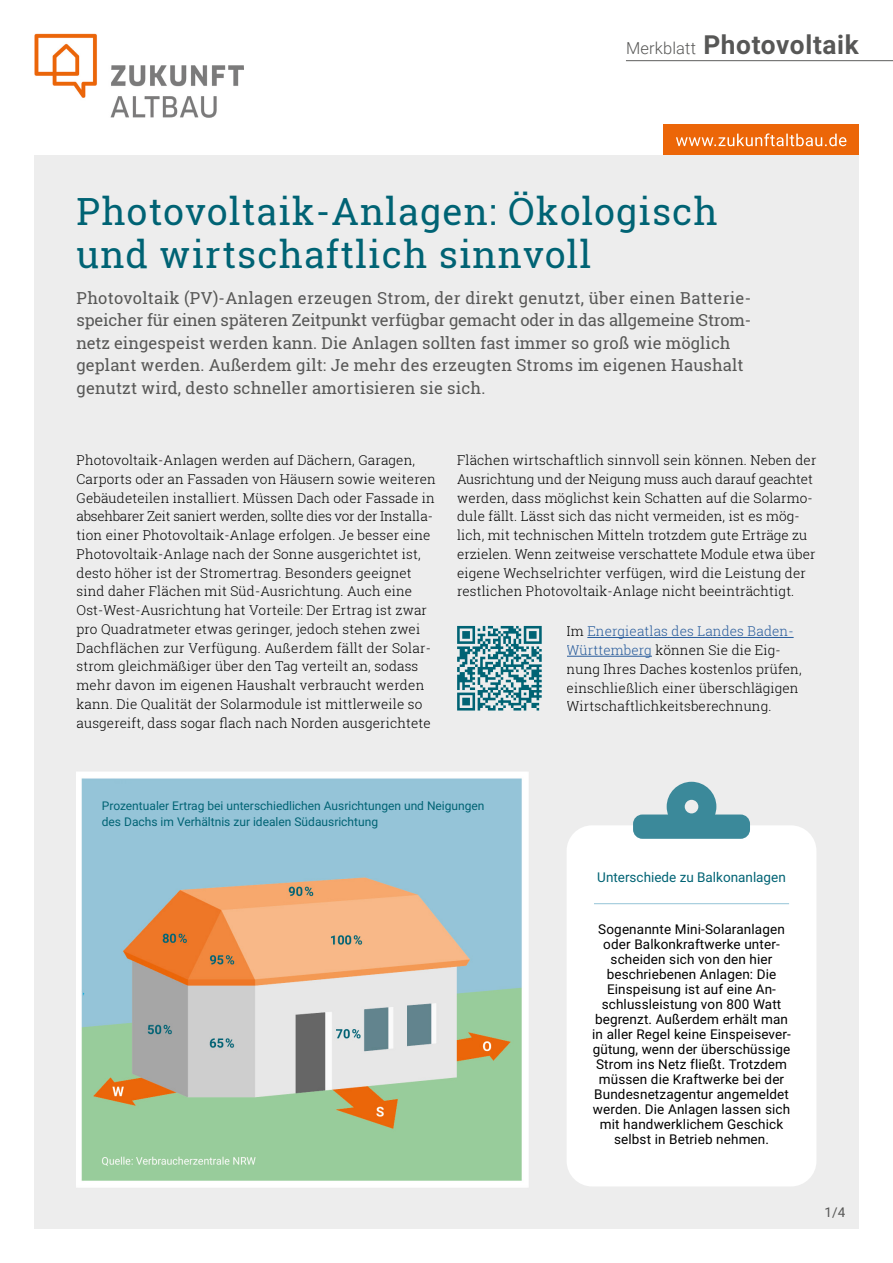
<style>
.page{position:relative;width:893px;height:1263px;background:#fff}
.page>*{position:absolute;margin:0;border:0;box-sizing:border-box;transform-origin:0 0}
.H1_Titel_Überschrift{font:37.5px/43.5px "Roboto Slab";letter-spacing:.03em;color:#006374}
.H2_Pagina{font:700 26.25px "Roboto";letter-spacing:.025em;color:#575756}
.P_Subheadline{font:16.5px/22.5px "Roboto Slab";letter-spacing:.01em;color:#575756}
.P_Fließtext{font:13.5px/18.8px "Roboto Slab Light 2";letter-spacing:.01em;color:#000}
.P_Klemmbrett{font:13.5px/15px "Roboto";letter-spacing:.01em;color:#000;text-align:center}
.P_Klemmbrett-2{font:13.5px "Roboto";color:#006374}
.P_Seitenzahl{font:13.5px "Roboto";color:#575756}
.t1{font:12px/16.5px "Roboto";color:#006374}
.s1{font-weight:300;font-size:16.5px}
.s2{font-family:"Roboto Slab";font-weight:300}
.s3{color:#275b9b}
</style>
<div class="page">
<div style="left:34px;top:155px;width:825px;height:1074px;background:#ededed"></div>
<div style="left:663px;top:124px;width:196px;height:31px;background:#ec6608"></div>
<svg style="left:676px;top:133px;width:170px;height:13px"></svg>
<div style="left:567px;top:825px;width:249px;height:361px;background:#fff;border-radius:26px"></div>
<div style="left:633px;top:814px;width:117px;height:25px;background:#3b899a;border-radius:9px"></div>
<svg style="left:667px;top:782px;width:49px;height:33px"></svg>
<hr style="left:594px;top:903px;width:195px;height:1px;background:#95c5d7">
<hr style="left:626px;top:60px;width:267px;height:1px;background:#7c7b7b">
<hr style="left:587px;top:637px;width:207px;height:1px;background:#275b9b">
<hr style="left:567px;top:656px;width:85px;height:1px;background:#275b9b">
<svg style="left:457px;top:626px;width:85px;height:84px"></svg>
<img style="left:34px;top:34px;width:210px;height:83px">
<img style="left:77px;top:772px;width:452px;height:416px">
<p class="H2_Pagina" style="left:626px;top:26px;width:234px"><span class="s1">Merkblatt</span> Photovoltaik</p>
<h1 class="H1_Titel_Überschrift" style="left:77px;top:189px;width:643px">Photovoltaik-Anlagen: Ökologisch und wirtschaftlich sinnvoll</h1>
<p class="P_Subheadline" style="left:77px;top:286px;width:676px">Photovoltaik (PV)-Anlagen erzeugen Strom, der direkt genutzt, über einen Batterie&shy;speicher für einen späteren Zeitpunkt verfügbar gemacht oder in das allgemeine Strom&shy;netz eingespeist werden kann. Die Anlagen sollten fast immer so groß wie möglich geplant werden. Außerdem gilt: Je mehr des erzeugten Stroms im eigenen Haushalt genutzt wird, desto schneller amortisieren sie sich.</p>
<p class="P_Fließtext" style="left:77px;top:451px;width:361px">Photovoltaik-Anlagen werden auf Dächern, Garagen, Carports oder an Fassaden von Häusern sowie weiteren Gebäudeteilen installiert. Müssen Dach oder Fassade in absehbarer Zeit saniert werden, sollte dies vor der Installa&shy;tion einer Photovoltaik-Anlage erfolgen. Je besser eine Photovoltaik-Anlage nach der Sonne ausgerichtet ist, desto höher ist der Stromertrag. Besonders geeignet sind daher Flächen mit Süd-Ausrichtung. Auch eine Ost-West-Ausrichtung hat Vorteile: Der Ertrag ist zwar pro Quadratmeter etwas geringer, jedoch stehen zwei Dachflächen zur Verfügung. Außerdem fällt der Solar&shy;strom gleichmäßiger über den Tag verteilt an, sodass mehr davon im eigenen Haushalt verbraucht werden kann. Die Qualität der Solarmodule ist mittlerweile so <span class="s2">ausgereift, dass sogar flach nach Norden ausgerichtete</span></p>
<p class="P_Fließtext" style="left:457px;top:451px;width:361px"><span class="s2">Flächen wirtschaftlich sinnvoll sein können. Neben der Ausrichtung und der Neigung muss auch darauf geachtet </span>werden, dass möglichst kein Schatten auf die Solarmo&shy;dule fällt. Lässt sich das nicht vermeiden, ist es mög&shy;lich, mit technischen Mitteln trotzdem gute Erträge zu erzielen. Wenn zeitweise verschattete Module etwa über eigene Wechselrichter verfügen, wird die Leistung der restlichen Photovoltaik-Anlage nicht beeinträchtigt.</p>
<p class="P_Fließtext" style="left:567px;top:622px;width:236px">Im <span class="s3">Energieatlas des Landes Baden-Württemberg</span> können Sie die Eig&shy;nung Ihres Daches kostenlos prüfen, einschließlich einer überschlägigen Wirtschaftlichkeitsberechnung.</p>
<p class="t1" style="left:102px;top:796px;width:384px">Prozentualer Ertrag bei unterschiedlichen Ausrichtungen und Neigungen des Dachs im Verhältnis zur idealen Südausrichtung</p>
<p class="P_Klemmbrett-2" style="left:597px;top:868px;width:190px">Unterschiede zu Balkonanlagen</p>
<p class="P_Klemmbrett" style="left:592px;top:921px;width:200px">Sogenannte Mini-Solaranlagen oder Balkonkraftwerke unter&shy;scheiden sich von den hier beschriebenen Anlagen: Die<br>Einspeisung ist auf eine An&shy;schlussleistung von 800 Watt begrenzt. Außerdem erhält man in aller Regel keine Einspeisever&shy;gütung, wenn der überschüssige<br>Strom ins Netz fließt. Trotzdem müssen die Kraftwerke bei der<br>Bundesnetzagentur angemeldet werden. Die Anlagen lassen sich mit handwerklichem Geschick selbst in Betrieb nehmen.</p>
<p class="P_Seitenzahl" style="left:824px;top:1203px;width:22px">1/4</p>
</div>
